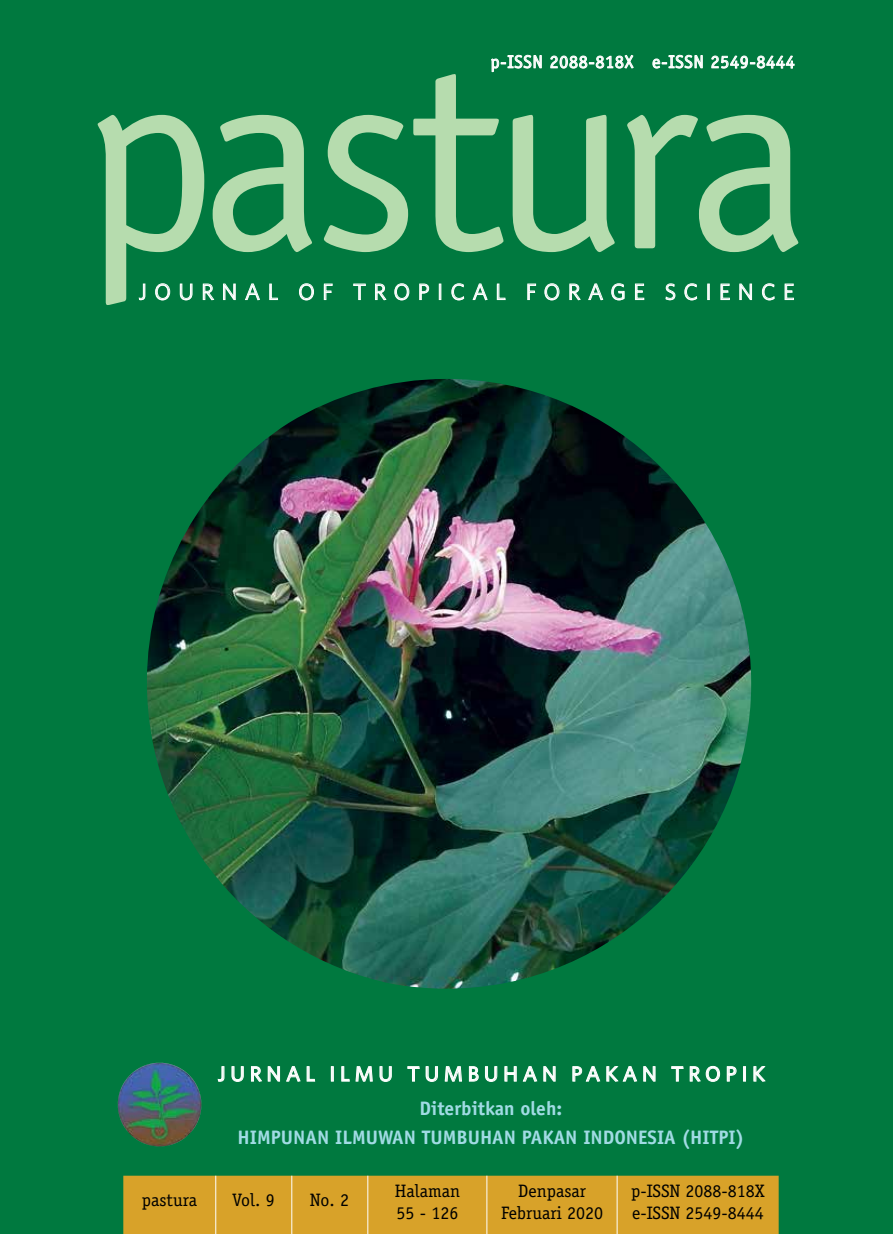
<style>
.page{position:relative;width:893px;height:1234px;background:#fff}
.page>*{position:absolute;margin:0;border:0;box-sizing:border-box;transform-origin:0 0}
.t1{font:270px "Officina Sans Std";letter-spacing:-.04em;color:#b6dcae}
.t2{font:22.5px "Whitney";letter-spacing:.33em;color:#fff}
.t3{font:500 21px "Whitney";letter-spacing:.23em;color:#fff}
.t4{font:700 19.5px/28.5px "Officina Sans Std";color:#a1dbe4;text-align:center}
.t5{font:18px/21.6px "Officina Serif Std";color:#000}
.t6{font:18px "Officina Sans Std";letter-spacing:.04em;color:#fff}
</style>
<div class="page">
<div style="left:1px;top:0;width:892px;height:1233px;background:#00793f"></div>
<img style="left:147px;top:379px;width:604px;height:609px">
<svg style="left:138px;top:283px;width:8px;height:17px"></svg>
<svg style="left:155px;top:283px;width:15px;height:17px"></svg>
<svg style="left:180px;top:283px;width:13px;height:17px"></svg>
<svg style="left:203px;top:283px;width:12px;height:17px"></svg>
<svg style="left:223px;top:283px;width:13px;height:17px"></svg>
<svg style="left:245px;top:283px;width:15px;height:17px"></svg>
<svg style="left:269px;top:283px;width:9px;height:17px"></svg>
<svg style="left:299px;top:283px;width:15px;height:17px"></svg>
<svg style="left:324px;top:283px;width:9px;height:17px"></svg>
<svg style="left:353px;top:283px;width:13px;height:17px"></svg>
<svg style="left:375px;top:283px;width:12px;height:17px"></svg>
<svg style="left:394px;top:283px;width:16px;height:17px"></svg>
<svg style="left:419px;top:283px;width:10px;height:17px"></svg>
<svg style="left:439px;top:283px;width:2px;height:17px"></svg>
<svg style="left:451px;top:283px;width:14px;height:17px"></svg>
<svg style="left:472px;top:283px;width:16px;height:17px"></svg>
<svg style="left:497px;top:283px;width:9px;height:17px"></svg>
<svg style="left:527px;top:283px;width:9px;height:17px"></svg>
<svg style="left:544px;top:283px;width:16px;height:17px"></svg>
<svg style="left:569px;top:283px;width:12px;height:17px"></svg>
<svg style="left:588px;top:283px;width:16px;height:17px"></svg>
<svg style="left:611px;top:283px;width:14px;height:17px"></svg>
<svg style="left:635px;top:283px;width:9px;height:17px"></svg>
<svg style="left:665px;top:283px;width:11px;height:17px"></svg>
<svg style="left:684px;top:283px;width:14px;height:17px"></svg>
<div style="left:707px;top:283px;width:3px;height:17px;border:1px solid #fff"></div>
<svg style="left:720px;top:283px;width:10px;height:17px"></svg>
<svg style="left:739px;top:283px;width:13px;height:17px"></svg>
<svg style="left:762px;top:283px;width:13px;height:17px"></svg>
<svg style="left:784px;top:283px;width:10px;height:17px"></svg>
<svg style="left:491px;top:54px;width:51px;height:18px"></svg>
<svg style="left:550px;top:54px;width:84px;height:15px"></svg>
<svg style="left:652px;top:54px;width:51px;height:15px"></svg>
<svg style="left:711px;top:55px;width:84px;height:14px"></svg>
<svg style="left:217px;top:1066px;width:8px;height:15px"></svg>
<svg style="left:231px;top:1066px;width:13px;height:15px"></svg>
<svg style="left:251px;top:1066px;width:29px;height:15px"></svg>
<svg style="left:286px;top:1066px;width:29px;height:15px"></svg>
<div style="left:331px;top:1066px;width:3px;height:15px;border:1px solid #fff"></div>
<svg style="left:341px;top:1066px;width:32px;height:15px"></svg>
<svg style="left:379px;top:1066px;width:13px;height:15px"></svg>
<svg style="left:407px;top:1066px;width:31px;height:15px"></svg>
<svg style="left:444px;top:1066px;width:18px;height:15px"></svg>
<svg style="left:469px;top:1066px;width:10px;height:15px"></svg>
<svg style="left:485px;top:1066px;width:13px;height:15px"></svg>
<svg style="left:504px;top:1066px;width:52px;height:15px"></svg>
<svg style="left:572px;top:1066px;width:65px;height:15px"></svg>
<svg style="left:643px;top:1066px;width:13px;height:15px"></svg>
<svg style="left:671px;top:1065px;width:49px;height:16px"></svg>
<svg style="left:727px;top:1066px;width:10px;height:15px"></svg>
<div style="left:743px;top:1066px;width:3px;height:15px;border:1px solid #fff"></div>
<svg style="left:753px;top:1066px;width:13px;height:15px"></svg>
<img style="left:143px;top:1062px;width:18px;height:4px">
<div style="left:123px;top:1175px;width:656px;height:58px;background:#d8a229"></div>
<hr style="left:215px;top:1175px;width:1px;height:58px;background:#fff">
<hr style="left:291px;top:1175px;width:1px;height:58px;background:#fff">
<hr style="left:367px;top:1175px;width:1px;height:58px;background:#fff">
<hr style="left:486px;top:1175px;width:1px;height:58px;background:#fff">
<hr style="left:617px;top:1175px;width:1px;height:58px;background:#fff">
<p class="t6" style="left:490px;top:51px;width:306px">p-ISSN 2088-818X e-ISSN 2549-8444</p>
<h1 class="t1" style="left:81px;top:-1px;width:732px">pastura</h1>
<p class="t2" style="left:139px;top:278px;width:657px">JOURNAL OF TROPICAL FORAGE SCIENCE</p>
<p class="t3" style="left:218px;top:1060px;width:549px">JURNAL ILMU TUMBUHAN PAKAN TROPIK</p>
<p class="t4" style="left:238px;top:1093px;width:508px">Diterbitkan oleh:<br>HIMPUNAN ILMUWAN TUMBUHAN PAKAN INDONESIA (HITPI)</p>
<p class="t5" style="left:142px;top:1188px;width:57px">pastura</p>
<p class="t5" style="left:233px;top:1188px;width:44px">Vol. 9</p>
<p class="t5" style="left:310px;top:1188px;width:40px">No. 2</p>
<p class="t5" style="left:395px;top:1179px;width:67px">Halaman<br>55 - 126</p>
<p class="t5" style="left:501px;top:1179px;width:104px;text-align:center">Denpasar<br>Februari 2020</p>
<p class="t5" style="left:631px;top:1179px;width:135px">p-ISSN 2088-818X e-ISSN 2549-8444</p>
</div>
